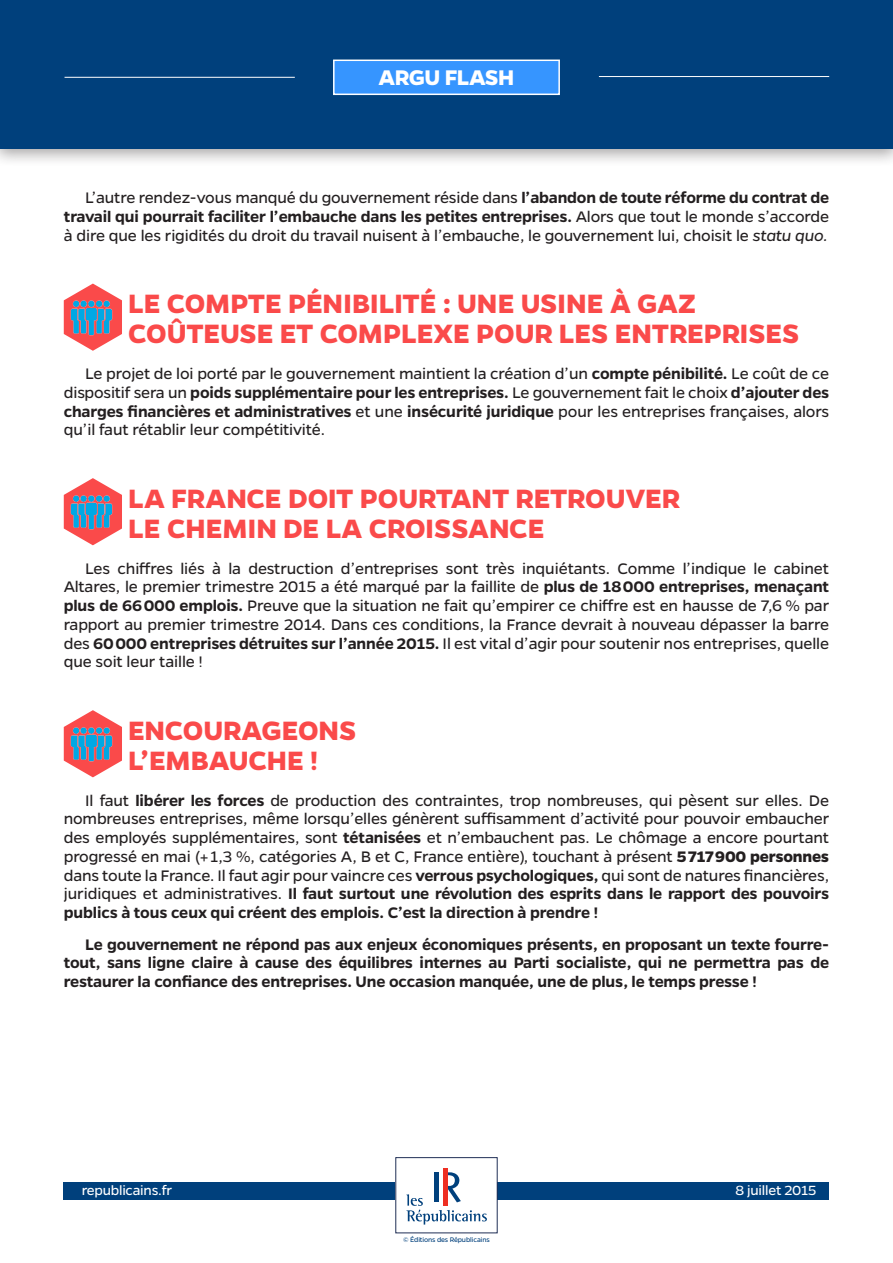
<style>
.page{position:relative;width:893px;height:1263px;background:#fff}
.page>*{position:absolute;margin:0;border:0;box-sizing:border-box;transform-origin:0 0}
._03_PArtie{font:700 30px/30px "Gentona";letter-spacing:-.005em;color:#fa4a4a}
.t1{font:700 24px "Gentona";letter-spacing:-.02em;color:#fff}
._05_Texte{font:17.25px/18.8px "Gentona";letter-spacing:-.01em;color:#231f20;text-align:justify}
._05_Texte-2{font:600 17.25px/18.8px "Gentona";letter-spacing:-.01em;color:#231f20;text-align:justify}
.t2{font:15px "Gentona";letter-spacing:-.015em;color:#fff}
.t3{font:7.5px "Gentona";letter-spacing:-.015em;color:#00407c}
.s1{font-weight:600}
.s2{font-style:italic}
.s3{font-weight:700}
</style>
<div class="page">
<div style="left:0;top:0;width:893px;height:167px;background:#231f20;opacity:.4"></div>
<div style="left:0;top:0;width:893px;height:149px;background:#00407c"></div>
<div style="left:64px;top:1182px;width:765px;height:17px;background:#00407c"></div>
<svg style="left:64px;top:284px;width:52px;height:67px"></svg>
<img style="left:65px;top:297px;width:57px;height:41px">
<svg style="left:64px;top:478px;width:51px;height:67px"></svg>
<img style="left:65px;top:491px;width:57px;height:42px">
<svg style="left:64px;top:710px;width:51px;height:67px"></svg>
<img style="left:65px;top:723px;width:57px;height:42px">
<hr style="left:65px;top:77px;width:230px;height:1px;background:#fff">
<hr style="left:599px;top:76px;width:230px;height:1px;background:#fff">
<div style="left:334px;top:60px;width:225px;height:34px;background:#3695ff"></div>
<div style="left:333px;top:60px;width:227px;height:35px;border:2px solid #fff"></div>
<div style="left:396px;top:1157px;width:101px;height:76px;background:#fff"></div>
<svg style="left:406px;top:1172px;width:81px;height:52px"></svg>
<div style="left:443px;top:1168px;width:5px;height:38px;background:#ee2e22"></div>
<div style="left:434px;top:1172px;width:5px;height:30px;background:#00407c"></div>
<div style="left:395px;top:1157px;width:103px;height:76px;border:1px solid #202f55"></div>
<p class="t1" style="left:379px;top:63px;width:137px">ARGU FLASH</p>
<p class="_05_Texte" style="left:64px;top:188px;width:767px;text-indent:21px">L’autre rendez-vous manqué du gouvernement réside dans <span class="s1">l’abandon de toute réforme du contrat de travail qui pourrait faciliter l’embauche dans les petites entreprises.</span> Alors que tout le monde s’accorde à dire que les rigidités du droit du travail nuisent à l’embauche, le gouvernement lui, choisit le <span class="s2">statu quo.</span></p>
<p class="_03_PArtie" style="left:128px;top:288px;width:673px">LE COMPTE PÉNIBILITÉ : UNE USINE À GAZ<br>COÛTEUSE ET COMPLEXE POUR LES ENTREPRISES</p>
<p class="_05_Texte" style="left:64px;top:364px;width:767px;text-indent:21px">Le projet de loi porté par le gouvernement maintient la création d’un <span class="s1">compte pénibilité.</span> Le coût de ce dispositif sera un <span class="s1">poids supplémentaire pour les entreprises.</span> Le gouvernement fait le choix <span class="s1">d’ajouter des charges financières et administratives</span> et une <span class="s1">insécurité juridique</span> pour les entreprises françaises, alors qu’il faut rétablir leur compétitivité.</p>
<p class="_03_PArtie" style="left:128px;top:483px;width:553px">LA FRANCE DOIT POURTANT RETROUVER<br>LE CHEMIN DE LA CROISSANCE</p>
<p class="_05_Texte" style="left:64px;top:559px;width:767px;text-indent:21px">Les chiffres liés à la destruction d’entreprises sont très inquiétants. Comme l’indique le cabinet Altares, le premier trimestre 2015 a été marqué par la faillite de <span class="s1">plus de 18 000 entreprises, menaçant plus de 66 000 emplois.</span> Preuve que la situation ne fait qu’empirer ce chiffre est en hausse de 7,6 % par rapport au premier trimestre 2014. Dans ces conditions, la France devrait à nouveau dépasser la barre des <span class="s1">60 000 entreprises détruites sur l’année 2015.</span> Il est vital d’agir pour soutenir nos entreprises, quelle que soit leur taille !</p>
<p class="_03_PArtie" style="left:128px;top:715px;width:230px">ENCOURAGEONS<br>L’EMBAUCHE !</p>
<p class="_05_Texte" style="left:64px;top:791px;width:767px;text-indent:21px">Il faut <span class="s1">libérer les forces</span> de production des contraintes, trop nombreuses, qui pèsent sur elles. De nombreuses entreprises, même lorsqu’elles génèrent suffisamment d’activité pour pouvoir embaucher des employés supplémentaires, sont <span class="s1">tétanisées</span> et n’embauchent pas. Le chômage a encore pourtant progressé en mai (+ 1,3 %, catégories A, B et C, France entière), touchant à présent <span class="s3">5 717 900 personnes </span>dans toute la France. Il faut agir pour vaincre ces <span class="s1">verrous psychologiques,</span> qui sont de natures financières, juridiques et administratives. <span class="s1">Il faut surtout une révolution des esprits dans le rapport des pouvoirs publics à tous ceux qui créent des emplois. C’est la direction à prendre !</span></p>
<p class="_05_Texte-2" style="left:64px;top:935px;width:767px;text-indent:21px">Le gouvernement ne répond pas aux enjeux économiques présents, en proposant un texte fourre&shy;tout, sans ligne claire à cause des équilibres internes au Parti socialiste, qui ne permettra pas de restaurer la confiance des entreprises. Une occasion manquée, une de plus, le temps presse !</p>
<p class="t2" style="left:82px;top:1182px;width:92px">republicains.fr</p>
<p class="t2" style="left:735px;top:1182px;width:83px">8 juillet 2015</p>
<p class="t3" style="left:403px;top:1235px;width:88px">© Éditions des Républicains</p>
</div>
